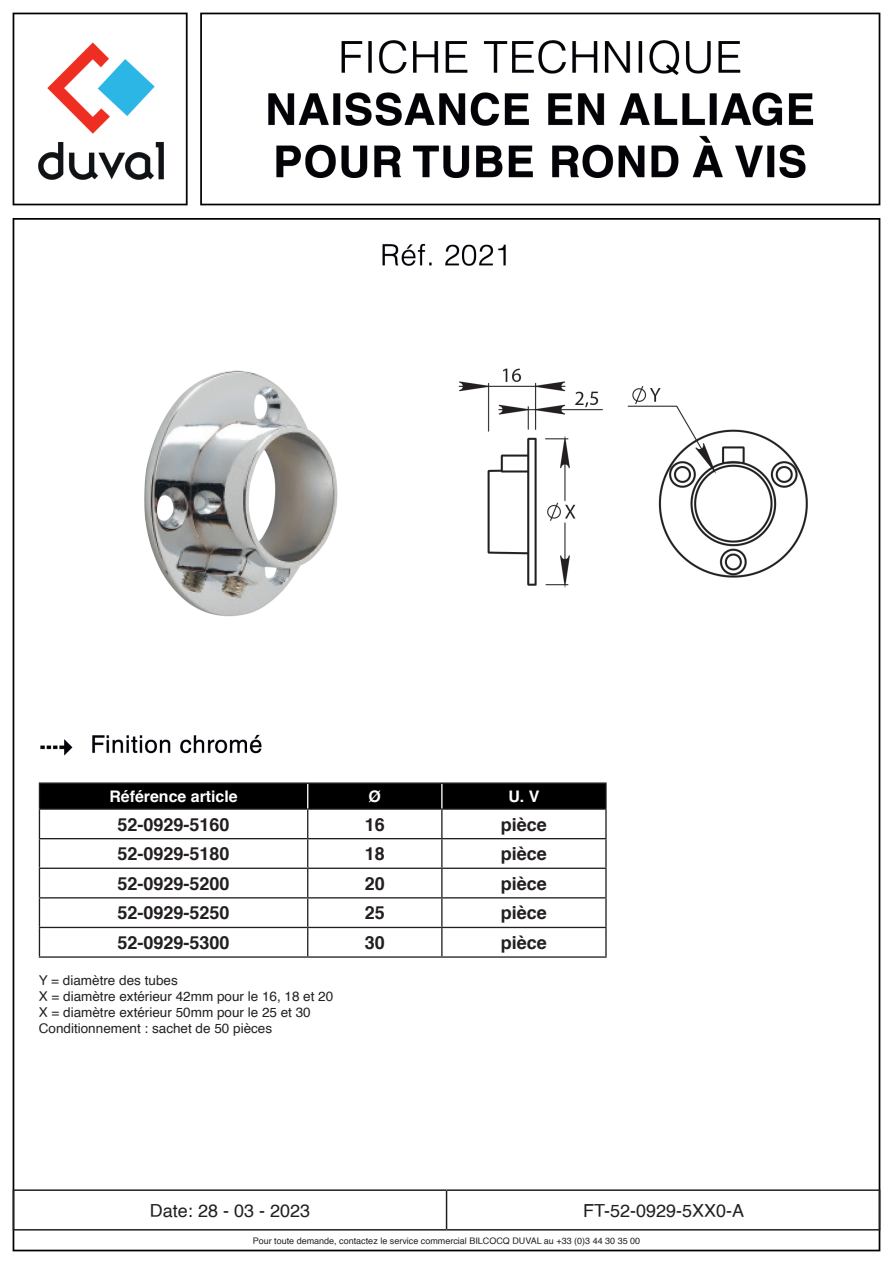
<style>
.page{position:relative;width:893px;height:1263px;background:#fff}
.page>*{position:absolute;margin:0;border:0;box-sizing:border-box;transform-origin:0 0}
.t1{font:700 18px "Helvetica";color:#231f20}
.t2{font:18px "Helvetica";color:#231f20}
.t3{font:700 15.9px "Helvetica";color:#fff}
.t4{font:13.5px "Helvetica";color:#231f20}
.t5{font:9px "Helvetica";color:#231f20}
</style>
<div class="page">
<img style="left:12px;top:12px;width:869px;height:1240px">
<hr style="left:13px;top:1189px;width:434px;height:2px;background:#231f20">
<hr style="left:13px;top:1191px;width:1px;height:38px;background:#231f20">
<hr style="left:447px;top:1189px;width:433px;height:2px;background:#231f20">
<hr style="left:446px;top:1191px;width:1px;height:38px;background:#231f20">
<hr style="left:879px;top:1191px;width:1px;height:38px;background:#231f20">
<hr style="left:13px;top:1229px;width:434px;height:1px;background:#231f20">
<hr style="left:447px;top:1229px;width:433px;height:1px;background:#231f20">
<hr style="left:442px;top:808px;width:165px;height:2px;background:#231f20">
<hr style="left:442px;top:838px;width:165px;height:1px;background:#231f20">
<hr style="left:39px;top:782px;width:269px;height:2px;background:#231f20">
<hr style="left:308px;top:782px;width:134px;height:2px;background:#231f20">
<hr style="left:442px;top:782px;width:165px;height:2px;background:#231f20">
<hr style="left:605px;top:784px;width:2px;height:24px;background:#231f20">
<hr style="left:605px;top:810px;width:2px;height:28px;background:#231f20">
<hr style="left:605px;top:839px;width:2px;height:28px;background:#231f20">
<hr style="left:442px;top:867px;width:165px;height:2px;background:#231f20">
<hr style="left:605px;top:869px;width:2px;height:28px;background:#231f20">
<hr style="left:442px;top:897px;width:165px;height:1px;background:#231f20">
<hr style="left:605px;top:898px;width:2px;height:29px;background:#231f20">
<svg style="left:39px;top:783px;width:567px;height:173px"></svg>
<hr style="left:308px;top:927px;width:134px;height:1px;background:#231f20">
<hr style="left:442px;top:927px;width:165px;height:1px;background:#231f20">
<hr style="left:605px;top:928px;width:2px;height:28px;background:#231f20">
<hr style="left:39px;top:956px;width:269px;height:2px;background:#231f20">
<hr style="left:308px;top:956px;width:134px;height:2px;background:#231f20">
<hr style="left:442px;top:956px;width:165px;height:2px;background:#231f20">
<p class="t3" style="left:109px;top:784px;width:130px">Référence article</p>
<p class="t3" style="left:369px;top:784px;width:14px">Ø</p>
<p class="t3" style="left:508px;top:784px;width:32px">U. V</p>
<p class="t1" style="left:118px;top:810px;width:114px">52-0929-5160</p>
<p class="t1" style="left:365px;top:810px;width:22px">16</p>
<p class="t1" style="left:501px;top:810px;width:48px">pièce</p>
<p class="t1" style="left:118px;top:839px;width:114px">52-0929-5180</p>
<p class="t1" style="left:365px;top:839px;width:22px">18</p>
<p class="t1" style="left:501px;top:839px;width:48px">pièce</p>
<p class="t1" style="left:118px;top:869px;width:114px">52-0929-5200</p>
<p class="t1" style="left:365px;top:869px;width:22px">20</p>
<p class="t1" style="left:501px;top:869px;width:48px">pièce</p>
<p class="t1" style="left:118px;top:898px;width:114px">52-0929-5250</p>
<p class="t1" style="left:365px;top:898px;width:22px">25</p>
<p class="t1" style="left:501px;top:898px;width:48px">pièce</p>
<p class="t1" style="left:118px;top:928px;width:114px">52-0929-5300</p>
<p class="t1" style="left:365px;top:928px;width:22px">30</p>
<p class="t1" style="left:501px;top:928px;width:48px">pièce</p>
<p class="t4" style="left:39px;top:970px;width:140px">Y = diamètre des tubes</p>
<p class="t4" style="left:39px;top:986px;width:296px">X = diamètre extérieur 42mm pour le 16, 18 et 20</p>
<p class="t4" style="left:39px;top:1002px;width:273px">X = diamètre extérieur 50mm pour le 25 et 30</p>
<p class="t4" style="left:39px;top:1018px;width:235px">Conditionnement : sachet de 50 pièces</p>
<p class="t2" style="left:150px;top:1196px;width:162px">Date: 28 - 03 - 2023</p>
<p class="t2" style="left:583px;top:1196px;width:163px">FT-52-0929-5XX0-A</p>
<p class="t5" style="left:253px;top:1234px;width:389px">Pour toute demande, contactez le service commercial BILCOCQ DUVAL au +33 (0)3 44 30 35 00</p>
</div>
